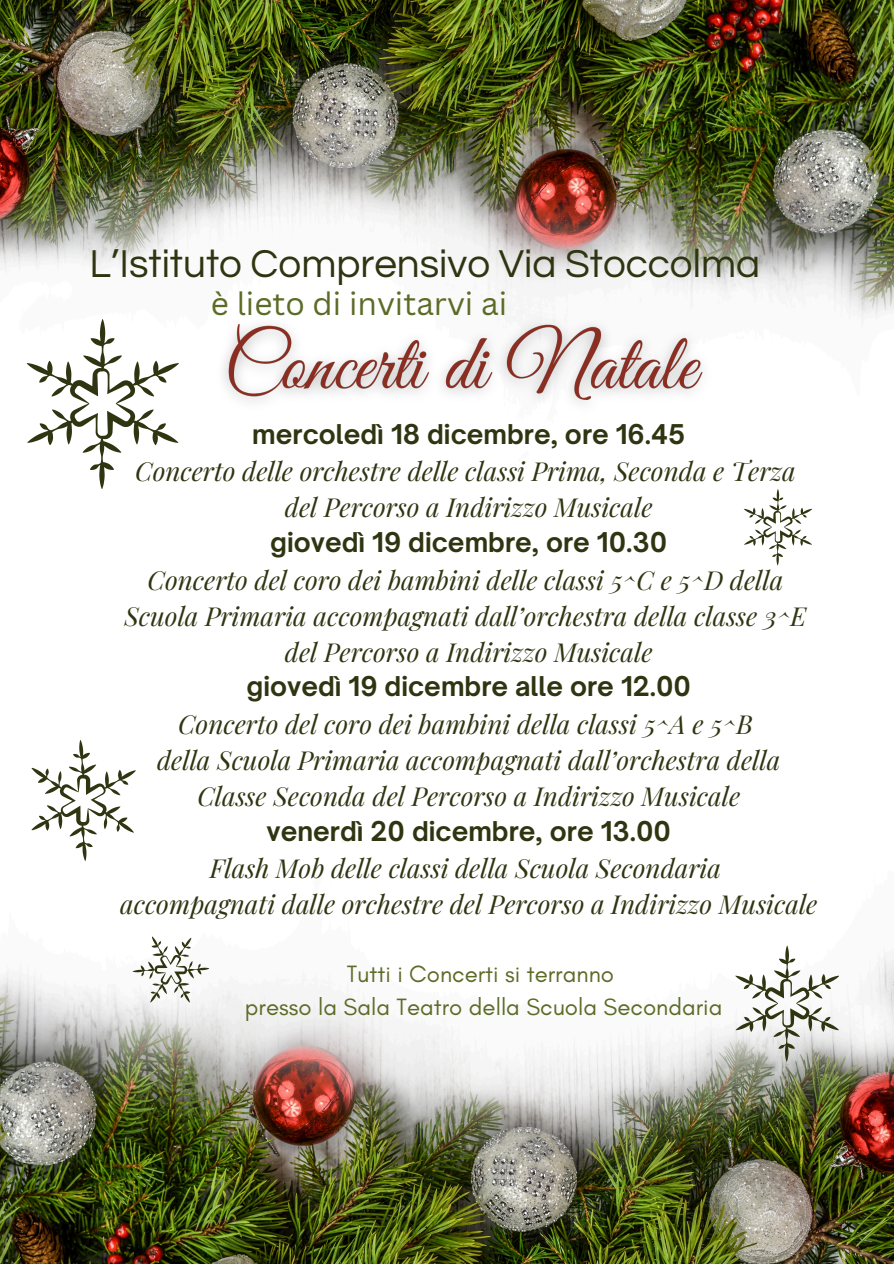
<style>
.page{position:relative;width:894px;height:1264px;background:#fff}
.page>*{position:absolute;margin:0;border:0;box-sizing:border-box;transform-origin:0 0}
.t1{font:40.35px "Questrial";color:#2f3511}
.t2{font:31.5px "Canva Sans";color:#5c6b26}
.t3{font:italic 26.1px "Playfair Display";color:#2f3511}
.t4{font:700 26.1px "Open Sauce One";color:#2f3511}
.t5{font:24px "Glacial Indifference";color:#5c6b26}
</style>
<div class="page">
<img style="left:0;top:0;width:893px;height:1263px">
<svg style="left:27px;top:319px;width:152px;height:170px"></svg>
<svg style="left:735px;top:945px;width:103px;height:116px"></svg>
<svg style="left:743px;top:489px;width:69px;height:76px"></svg>
<img style="left:163px;top:306px;width:560px;height:117px">
<svg style="left:4px;top:723px;width:158px;height:153px"></svg>
<svg style="left:122px;top:919px;width:97px;height:100px"></svg>
<h2 class="t1" style="left:89px;top:243px;width:672px">L’Istituto Comprensivo Via Stoccolma</h2>
<h3 class="t2" style="left:211px;top:281px;width:297px">è lieto di invitarvi ai</h3>
<p class="t4" style="left:252px;top:418px;width:434px">mercoledì 18 dicembre, ore 16.45</p>
<p class="t3" style="left:135px;top:453px;width:662px">Concerto delle orchestre delle classi Prima, Seconda e Terza</p>
<p class="t3" style="left:285px;top:489px;width:369px">del Percorso a Indirizzo Musicale</p>
<p class="t4" style="left:270px;top:526px;width:398px">giovedì 19 dicembre, ore 10.30</p>
<p class="t3" style="left:147px;top:561px;width:637px">Concerto del coro dei bambini delle classi 5^C e 5^D della</p>
<p class="t3" style="left:124px;top:597px;width:683px">Scuola Primaria accompagnati dall’orchestra della classe 3^E</p>
<p class="t3" style="left:285px;top:633px;width:369px">del Percorso a Indirizzo Musicale</p>
<p class="t4" style="left:246px;top:670px;width:446px">giovedì 19 dicembre alle ore 12.00</p>
<p class="t3" style="left:178px;top:705px;width:576px">Concerto del coro dei bambini della classi 5^A e 5^B</p>
<p class="t3" style="left:157px;top:741px;width:624px">della Scuola Primaria accompagnati dall’orchestra della</p>
<p class="t3" style="left:197px;top:777px;width:544px">Classe Seconda del Percorso a Indirizzo Musicale</p>
<p class="t4" style="left:266px;top:814px;width:406px">venerdì 20 dicembre, ore 13.00</p>
<p class="t3" style="left:210px;top:849px;width:512px">Flash Mob delle classi della Scuola Secondaria</p>
<p class="t3" style="left:120px;top:885px;width:698px">accompagnati dalle orchestre del Percorso a Indirizzo Musicale</p>
<p class="t5" style="left:346px;top:959px;width:269px">Tutti i Concerti si terranno</p>
<p class="t5" style="left:245px;top:991px;width:479px">presso la Sala Teatro della Scuola Secondaria</p>
</div>
